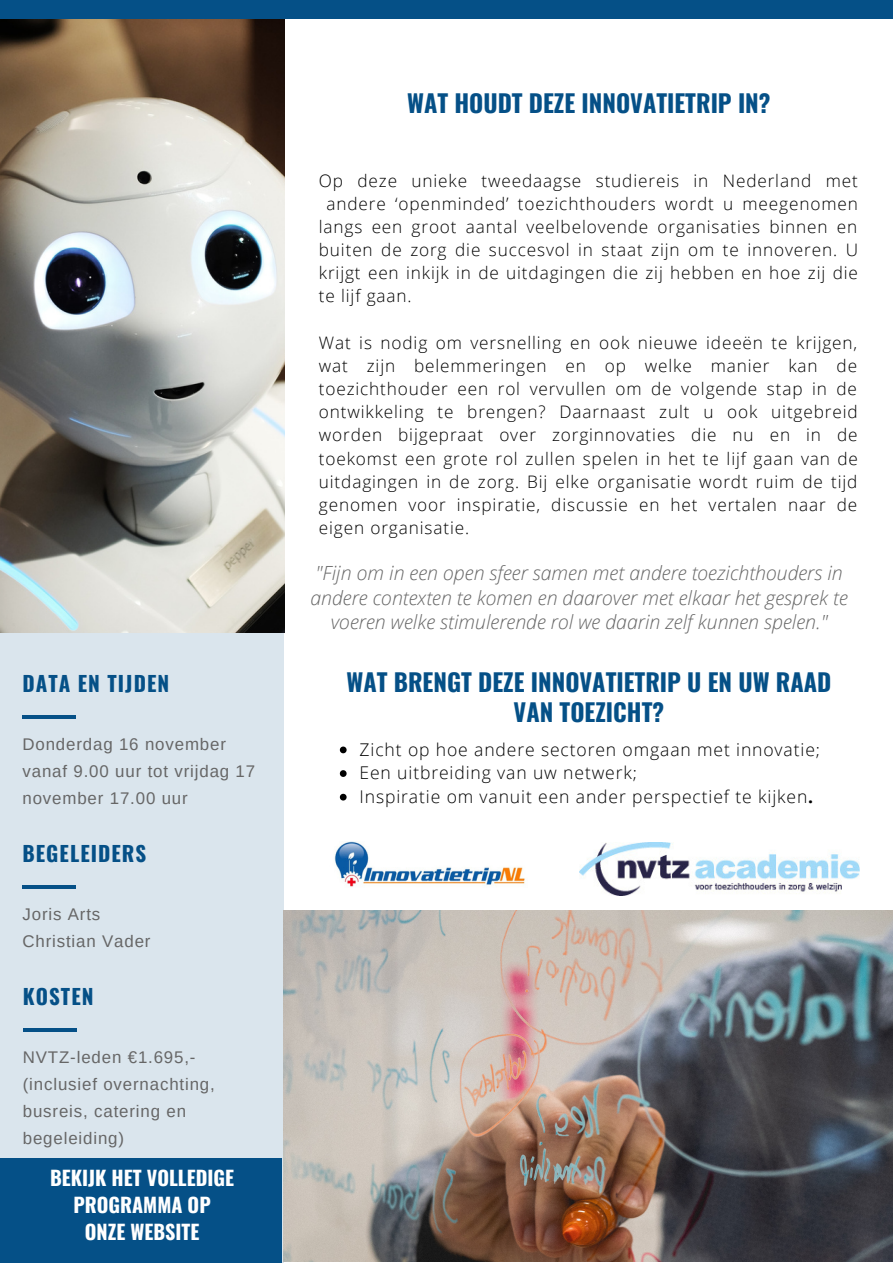
<style>
.page{position:relative;width:893px;height:1264px;background:#fff}
.page>*{position:absolute;margin:0;border:0;box-sizing:border-box;transform-origin:0 0}
.t1{font:700 24.3px/30.3px "Oswald";color:#055087;text-align:center}
.t2{font:700 21px "Oswald";letter-spacing:.05em;color:#055087}
.t3{font:700 19.95px/27px "Oswald";color:#fff;text-align:center}
.t4{font:italic 300 19.5px/24.8px "Open Sans";color:#666;text-align:center}
.t5{font:300 17.55px/23.5px "Open Sans";letter-spacing:.05em;color:#000}
.t6{font:300 17.25px/23.1px "Open Sans";letter-spacing:.05em;color:#000;text-align:justify}
.t7{font:16.8px/27px "Arimo";letter-spacing:.05em;color:#666}
.s1{font-weight:700}
</style>
<div class="page">
<div style="left:0;top:539px;width:284px;height:723px;background:#dae5ed"></div>
<img style="left:0;top:19px;width:284px;height:613px">
<div style="left:0;top:0;width:892px;height:19px;background:#055087"></div>
<hr style="left:22px;top:885px;width:54px;height:3px;background:#055087">
<img style="left:283px;top:910px;width:609px;height:350px">
<hr style="left:23px;top:1028px;width:54px;height:3px;background:#055087">
<img style="left:579px;top:842px;width:280px;height:53px">
<div style="left:0;top:1157px;width:282px;height:105px;background:#055087"></div>
<svg style="left:340px;top:746px;width:6px;height:7px"></svg>
<svg style="left:340px;top:770px;width:6px;height:7px"></svg>
<svg style="left:340px;top:793px;width:6px;height:7px"></svg>
<hr style="left:22px;top:715px;width:54px;height:3px;background:#055087">
<img style="left:334px;top:841px;width:191px;height:46px">
<p class="t2" style="left:22px;top:666px;width:148px">DATA EN TIJDEN</p>
<p class="t7" style="left:22px;top:730px;width:234px">Donderdag 16 november vanaf 9.00 uur tot vrijdag 17 november 17.00 uur</p>
<p class="t2" style="left:22px;top:836px;width:125px">BEGELEIDERS</p>
<p class="t7" style="left:22px;top:900px;width:130px">Joris Arts<br>Christian Vader</p>
<p class="t2" style="left:23px;top:979px;width:72px">KOSTEN</p>
<p class="t7" style="left:23px;top:1043px;width:193px">NVTZ-leden €1.695,- (inclusief overnachting, busreis, catering en begeleiding)</p>
<p class="t3" style="left:50px;top:1163px;width:185px">BEKIJK HET VOLLEDIGE<br>PROGRAMMA OP<br>ONZE WEBSITE</p>
<h1 class="t1" style="left:407px;top:87px;width:365px">WAT HOUDT DEZE INNOVATIETRIP IN?</h1>
<p class="t6" style="left:319px;top:168px;width:540px">Op deze unieke tweedaagse studiereis in Nederland met</p>
<p class="t6" style="left:326px;top:191px;width:533px">andere ‘openminded’ toezichthouders wordt u meegenomen</p>
<p class="t6" style="left:319px;top:215px;width:540px">langs een groot aantal veelbelovende organisaties binnen en</p>
<p class="t6" style="left:319px;top:238px;width:540px">buiten de zorg die succesvol in staat zijn om te innoveren. U</p>
<p class="t6" style="left:319px;top:261px;width:540px">krijgt een inkijk in de uitdagingen die zij hebben en hoe zij die</p>
<p class="t6" style="left:319px;top:284px;width:94px">te lijf gaan.</p>
<p class="t6" style="left:319px;top:330px;width:540px">Wat is nodig om versnelling en ook nieuwe ideeën te krijgen, wat zijn belemmeringen en op welke manier kan de toezichthouder een rol vervullen om de volgende stap in de ontwikkeling te brengen? Daarnaast zult u ook uitgebreid worden bijgepraat over zorginnovaties die nu en in de toekomst een grote rol zullen spelen in het te lijf gaan van de uitdagingen in de zorg. Bij elke organisatie wordt ruim de tijd genomen voor inspiratie, discussie en het vertalen naar de eigen organisatie.</p>
<p class="t4" style="left:310px;top:560px;width:538px">"Fijn om in een open sfeer samen met andere toezichthouders in andere contexten te komen en daarover met elkaar het gesprek te voeren welke stimulerende rol we daarin zelf kunnen spelen."</p>
<h1 class="t1" style="left:346px;top:665px;width:486px">WAT BRENGT DEZE INNOVATIETRIP U EN UW RAAD<br>VAN TOEZICHT?</h1>
<p class="t5" style="left:359px;top:737px;width:462px">Zicht op hoe andere sectoren omgaan met innovatie;<br>Een uitbreiding van uw netwerk;<br>Inspiratie om vanuit een ander perspectief te kijken<span class="s1">.</span></p>
</div>
